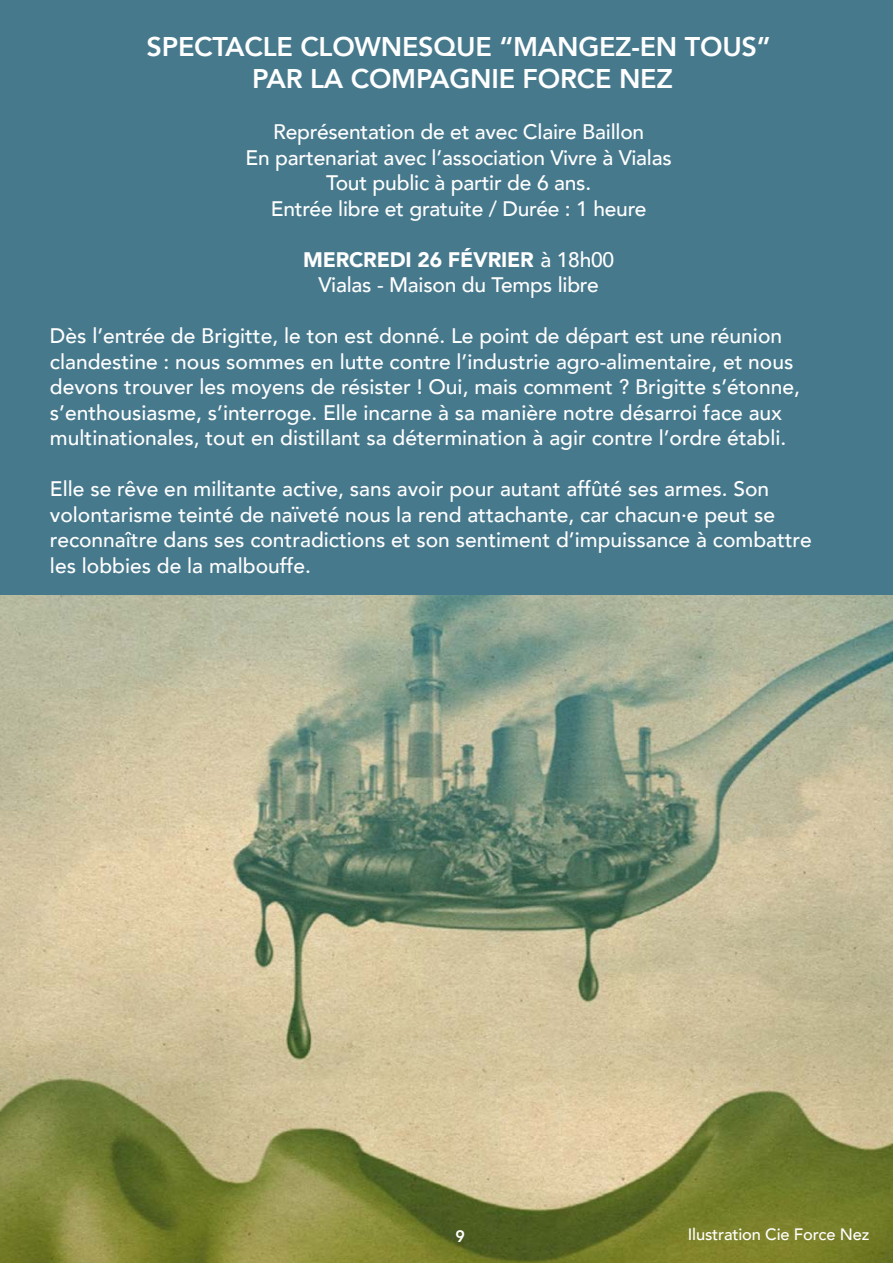
<style>
.page{position:relative;width:893px;height:1263px;background:#fff}
.page>*{position:absolute;margin:0;border:0;box-sizing:border-box;transform-origin:0 0}
.t1{font:800 27px/32.4px "Avenir";letter-spacing:-.01em;color:#fff;text-align:center}
.t2{font:500 21px/25.5px "Avenir";color:#fff;text-align:center}
.t3{font:500 16.5px "Avenir";letter-spacing:-.01em;color:#fff}
.t4{font:800 16.5px "Avenir";color:#fff}
.s1{font-weight:900}
</style>
<div class="page">
<div style="left:0;top:0;width:893px;height:595px;background:#47798d"></div>
<img style="left:0;top:595px;width:893px;height:668px">
<p class="t1" style="left:147px;top:30px;width:626px">SPECTACLE CLOWNESQUE “MANGEZ-EN TOUS”<br>PAR LA COMPAGNIE FORCE NEZ</p>
<p class="t2" style="left:246px;top:118px;width:428px">Représentation de et avec Claire Baillon<br>En partenariat avec l’association Vivre à Vialas Tout public à partir de 6 ans.<br>Entrée libre et gratuite / Durée : 1 heure</p>
<p class="t2" style="left:303px;top:245px;width:313px"><span class="s1">MERCREDI 26 FÉVRIER</span> à 18h00<br>Vialas - Maison du Temps libre</p>
<p class="t2" style="left:50px;top:322px;width:751px;text-align:left">Dès l’entrée de Brigitte, le ton est donné. Le point de départ est une réunion clandestine : nous sommes en lutte contre l’industrie agro-alimentaire, et nous devons trouver les moyens de résister ! Oui, mais comment ? Brigitte s’étonne, s’enthousiasme, s’interroge. Elle incarne à sa manière notre désarroi face aux multinationales, tout en distillant sa détermination à agir contre l’ordre établi.</p>
<p class="t2" style="left:50px;top:475px;width:763px;text-align:left">Elle se rêve en militante active, sans avoir pour autant affûté ses armes. Son volontarisme teinté de naïveté nous la rend attachante, car chacun·e peut se reconnaître dans ses contradictions et son sentiment d’impuissance à combattre les lobbies de la malbouffe.</p>
<p class="t4" style="left:456px;top:1224px;width:11px">9</p>
<p class="t3" style="left:688px;top:1220px;width:183px">Ilustration Cie Force Nez</p>
</div>
